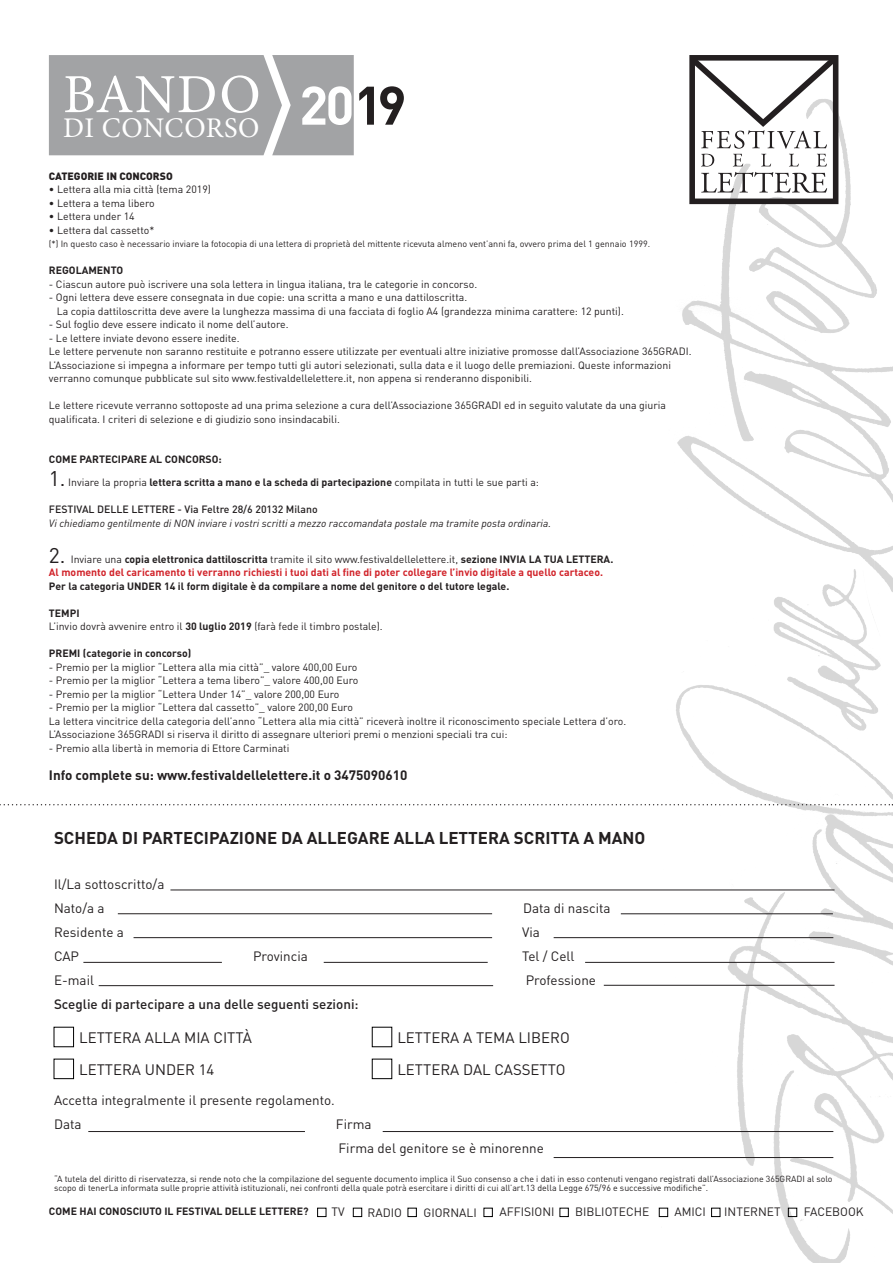
<style>
.page{position:relative;width:893px;height:1263px;background:#fff}
.page>*{position:absolute;margin:0;border:0;box-sizing:border-box;transform-origin:0 0}
.t1{font:55.2px "Minion Pro";letter-spacing:.02em;color:#fff}
.t2{font:700 53.4px "DIN";color:#fff}
.t3{font:28.5px "Minion Pro";letter-spacing:.015em;color:#fff}
.t4{font:700 16.95px "DIN";color:#231f20}
.t5{font:15px "DIN";color:#231f20}
.t6{font:13.5px "DIN";color:#231f20}
.t7{font:700 13.5px "DIN";color:#231f20}
.t8{font:500 13.5px "DIN";color:#231f20}
.t9{font:12px "DIN";color:#231f20}
.t10{font:10.5px/13.5px "DIN";color:#231f20}
.t11{font:700 10.5px "DIN";color:#231f20}
.t12{font:700 10.5px "DIN";color:#d1232a}
.t13{font:italic 10.5px "DIN";color:#231f20}
.t14{font:500 10.5px "DIN";color:#231f20}
.t15{font:900 10.5px "DIN";color:#231f20}
.t16{font:9px "DIN";color:#231f20}
.t17{font:8.85px/9.4px "DIN";color:#231f20}
.s1{color:#231f20}
.s2{font-size:21px}
.s3{font-weight:700}
.s4{font-weight:400;font-size:21px}
.s5{font-weight:400}
</style>
<div class="page">
<img style="left:661px;top:82px;width:232px;height:1181px">
<svg style="left:0;top:804px;width:893px;height:1px"></svg>
<hr style="left:170px;top:890px;width:664px;height:1px;background:#231f20">
<hr style="left:118px;top:913px;width:374px;height:1px;background:#231f20">
<hr style="left:621px;top:913px;width:212px;height:1px;background:#231f20">
<hr style="left:554px;top:937px;width:279px;height:1px;background:#231f20">
<hr style="left:134px;top:937px;width:358px;height:1px;background:#231f20">
<hr style="left:83px;top:962px;width:139px;height:1px;background:#231f20">
<hr style="left:324px;top:962px;width:164px;height:1px;background:#231f20">
<hr style="left:585px;top:962px;width:249px;height:1px;background:#231f20">
<hr style="left:604px;top:985px;width:230px;height:1px;background:#231f20">
<hr style="left:99px;top:985px;width:394px;height:1px;background:#231f20">
<hr style="left:383px;top:1131px;width:450px;height:1px;background:#231f20">
<hr style="left:554px;top:1157px;width:279px;height:1px;background:#231f20">
<hr style="left:88px;top:1131px;width:217px;height:1px;background:#231f20">
<svg style="left:689px;top:55px;width:149px;height:149px"></svg>
<div style="left:49px;top:55px;width:305px;height:100px;background:#a2a3a5"></div>
<div style="left:54px;top:1027px;width:20px;height:20px;border:1px solid #000"></div>
<div style="left:372px;top:1059px;width:20px;height:20px;border:1px solid #000"></div>
<div style="left:54px;top:1059px;width:20px;height:20px;border:1px solid #000"></div>
<div style="left:317px;top:1208px;width:9px;height:9px;border:1px solid #000"></div>
<div style="left:353px;top:1208px;width:9px;height:9px;border:1px solid #000"></div>
<div style="left:408px;top:1208px;width:9px;height:9px;border:1px solid #000"></div>
<div style="left:559px;top:1208px;width:10px;height:9px;border:1px solid #000"></div>
<div style="left:659px;top:1208px;width:9px;height:9px;border:1px solid #000"></div>
<div style="left:711px;top:1208px;width:9px;height:9px;border:1px solid #000"></div>
<div style="left:788px;top:1208px;width:9px;height:9px;border:1px solid #000"></div>
<div style="left:484px;top:1208px;width:9px;height:9px;border:1px solid #000"></div>
<p class="t1" style="left:63px;top:58px;width:199px">BANDO</p>
<p class="t3" style="left:63px;top:109px;width:198px">DI CONCORSO</p>
<p class="t2" style="left:299px;top:70px;width:109px">20<span class="s1">19</span></p>
<p class="t15" style="left:49px;top:169px;width:125px">CATEGORIE IN CONCORSO</p>
<p class="t10" style="left:49px;top:183px;width:164px">• Lettera alla mia città (tema 2019)</p>
<p class="t10" style="left:49px;top:196px;width:107px">• Lettera a tema libero</p>
<p class="t10" style="left:49px;top:210px;width:87px">• Lettera under 14</p>
<p class="t10" style="left:49px;top:223px;width:107px">• Lettera dal cassetto*</p>
<p class="t16" style="left:49px;top:239px;width:603px">(*) In questo caso è necessario inviare la fotocopia di una lettera di proprietà del mittente ricevuta almeno vent’anni fa, ovvero prima del 1 gennaio 1999.</p>
<p class="t11" style="left:49px;top:264px;width:76px">REGOLAMENTO</p>
<p class="t10" style="left:49px;top:277px;width:430px">- Ciascun autore può iscrivere una sola lettera in lingua italiana, tra le categorie in concorso.</p>
<p class="t10" style="left:49px;top:291px;width:420px">- Ogni lettera deve essere consegnata in due copie: una scritta a mano e una dattiloscritta.</p>
<p class="t10" style="left:57px;top:304px;width:569px">La copia dattiloscritta deve avere la lunghezza massima di una facciata di foglio A4 (grandezza minima carattere: 12 punti).</p>
<p class="t10" style="left:49px;top:318px;width:241px">- Sul foglio deve essere indicato il nome dell’autore.</p>
<p class="t10" style="left:49px;top:331px;width:192px">- Le lettere inviate devono essere inedite.</p>
<p class="t10" style="left:49px;top:345px;width:644px">Le lettere pervenute non saranno restituite e potranno essere utilizzate per eventuali altre iniziative promosse dall’Associazione 365GRADI.<br>L’Associazione si impegna a informare per tempo tutti gli autori selezionati, sulla data e il luogo delle premiazioni. Queste informazioni</p>
<p class="t10" style="left:49px;top:372px;width:485px">verranno comunque pubblicate sul sito www.festivaldellelettere.it, non appena si renderanno disponibili.</p>
<p class="t10" style="left:49px;top:399px;width:619px">Le lettere ricevute verranno sottoposte ad una prima selezione a cura dell’Associazione 365GRADI ed in seguito valutate da una giuria qualificata. I criteri di selezione e di giudizio sono insindacabili.</p>
<p class="t11" style="left:49px;top:453px;width:174px">COME PARTECIPARE AL CONCORSO:</p>
<p class="t10" style="left:49px;top:475px;width:492px"><span class="s2">1.</span> Inviare la propria <span class="s3">lettera scritta a mano e la scheda di partecipazione</span> compilata in tutti le sue parti a:</p>
<p class="t14" style="left:49px;top:502px;width:270px">FESTIVAL DELLE LETTERE - Via Feltre 28/6 20132 Milano</p>
<p class="t13" style="left:49px;top:516px;width:504px">Vi chiediamo gentilmente di NON inviare i vostri scritti a mezzo raccomandata postale ma tramite posta ordinaria.</p>
<p class="t11" style="left:49px;top:552px;width:566px"><span class="s4">2.</span> <span class="s5">Inviare una</span> copia elettronica dattiloscritta <span class="s5">tramite il sito www.festivaldellelettere.it,</span> sezione INVIA LA TUA LETTERA.</p>
<p class="t12" style="left:49px;top:565px;width:556px">Al momento del caricamento ti verranno richiesti i tuoi dati al fine di poter collegare l’invio digitale a quello cartaceo.</p>
<p class="t11" style="left:49px;top:579px;width:462px">Per la categoria UNDER 14 il form digitale è da compilare a nome del genitore o del tutore legale.</p>
<p class="t11" style="left:49px;top:606px;width:32px">TEMPI</p>
<p class="t10" style="left:49px;top:619px;width:335px">L’invio dovrà avvenire entro il <span class="s3">30 luglio 2019</span> (farà fede il timbro postale).</p>
<p class="t11" style="left:49px;top:646px;width:144px">PREMI (categorie in concorso)</p>
<p class="t10" style="left:49px;top:660px;width:310px">- Premio per la miglior “Lettera alla mia città”_ valore 400,00 Euro</p>
<p class="t10" style="left:49px;top:673px;width:311px">- Premio per la miglior “Lettera a tema libero”_ valore 400,00 Euro</p>
<p class="t10" style="left:49px;top:687px;width:292px">- Premio per la miglior “Lettera Under 14”_ valore 200,00 Euro</p>
<p class="t10" style="left:49px;top:700px;width:306px">- Premio per la miglior “Lettera dal cassetto”_ valore 200,00 Euro</p>
<p class="t10" style="left:49px;top:714px;width:579px">La lettera vincitrice della categoria dell’anno “Lettera alla mia città” riceverà inoltre il riconoscimento speciale Lettera d’oro.</p>
<p class="t10" style="left:49px;top:727px;width:460px">L’Associazione 365GRADI si riserva il diritto di assegnare ulteriori premi o menzioni speciali tra cui:</p>
<p class="t10" style="left:49px;top:741px;width:242px">- Premio alla libertà in memoria di Ettore Carminati</p>
<p class="t7" style="left:49px;top:766px;width:360px">Info complete su: www.festivaldellelettere.it o 3475090610</p>
<p class="t4" style="left:54px;top:827px;width:593px">SCHEDA DI PARTECIPAZIONE DA ALLEGARE ALLA LETTERA SCRITTA A MANO</p>
<p class="t6" style="left:54px;top:876px;width:112px">Il/La sottoscritto/a</p>
<p class="t6" style="left:54px;top:900px;width:52px">Nato/a a</p>
<p class="t6" style="left:523px;top:900px;width:89px">Data di nascita</p>
<p class="t6" style="left:54px;top:924px;width:71px">Residente a</p>
<p class="t6" style="left:522px;top:924px;width:19px">Via</p>
<p class="t6" style="left:54px;top:948px;width:27px">CAP</p>
<p class="t6" style="left:253px;top:948px;width:56px">Provincia</p>
<p class="t6" style="left:522px;top:948px;width:54px">Tel / Cell</p>
<p class="t6" style="left:54px;top:972px;width:42px">E-mail</p>
<p class="t6" style="left:526px;top:972px;width:72px">Professione</p>
<p class="t8" style="left:54px;top:996px;width:306px">Sceglie di partecipare a una delle seguenti sezioni:</p>
<p class="t5" style="left:79px;top:1028px;width:174px">LETTERA ALLA MIA CITTÀ</p>
<p class="t5" style="left:397px;top:1028px;width:174px">LETTERA A TEMA LIBERO</p>
<p class="t5" style="left:397px;top:1060px;width:170px">LETTERA DAL CASSETTO</p>
<p class="t5" style="left:79px;top:1060px;width:137px">LETTERA UNDER 14</p>
<p class="t6" style="left:54px;top:1092px;width:282px">Accetta integralmente il presente regolamento.</p>
<p class="t6" style="left:54px;top:1116px;width:29px">Data</p>
<p class="t6" style="left:336px;top:1116px;width:37px">Firma</p>
<p class="t6" style="left:338px;top:1140px;width:207px">Firma del genitore se è minorenne</p>
<p class="t17" style="left:54px;top:1174px;width:780px">“A tutela del diritto di riservatezza, si rende noto che la compilazione del seguente documento implica il Suo consenso a che i dati in esso contenuti vengano registrati dall’Associazione 365GRADI al solo scopo di tenerLa informata sulle proprie attività istituzionali, nei confronti della quale potrà esercitare i diritti di cui all’art.13 della Legge 675/96 e successive modifiche”.</p>
<p class="t11" style="left:49px;top:1204px;width:261px">COME HAI CONOSCIUTO IL FESTIVAL DELLE LETTERE?</p>
<p class="t9" style="left:331px;top:1204px;width:15px">TV</p>
<p class="t9" style="left:368px;top:1205px;width:36px">RADIO</p>
<p class="t9" style="left:423px;top:1205px;width:55px">GIORNALI</p>
<p class="t9" style="left:499px;top:1204px;width:57px">AFFISIONI</p>
<p class="t9" style="left:575px;top:1204px;width:76px">BIBLIOTECHE</p>
<p class="t9" style="left:674px;top:1204px;width:33px">AMICI</p>
<p class="t9" style="left:724px;top:1204px;width:58px">INTERNET</p>
<p class="t9" style="left:804px;top:1204px;width:61px">FACEBOOK</p>
</div>
